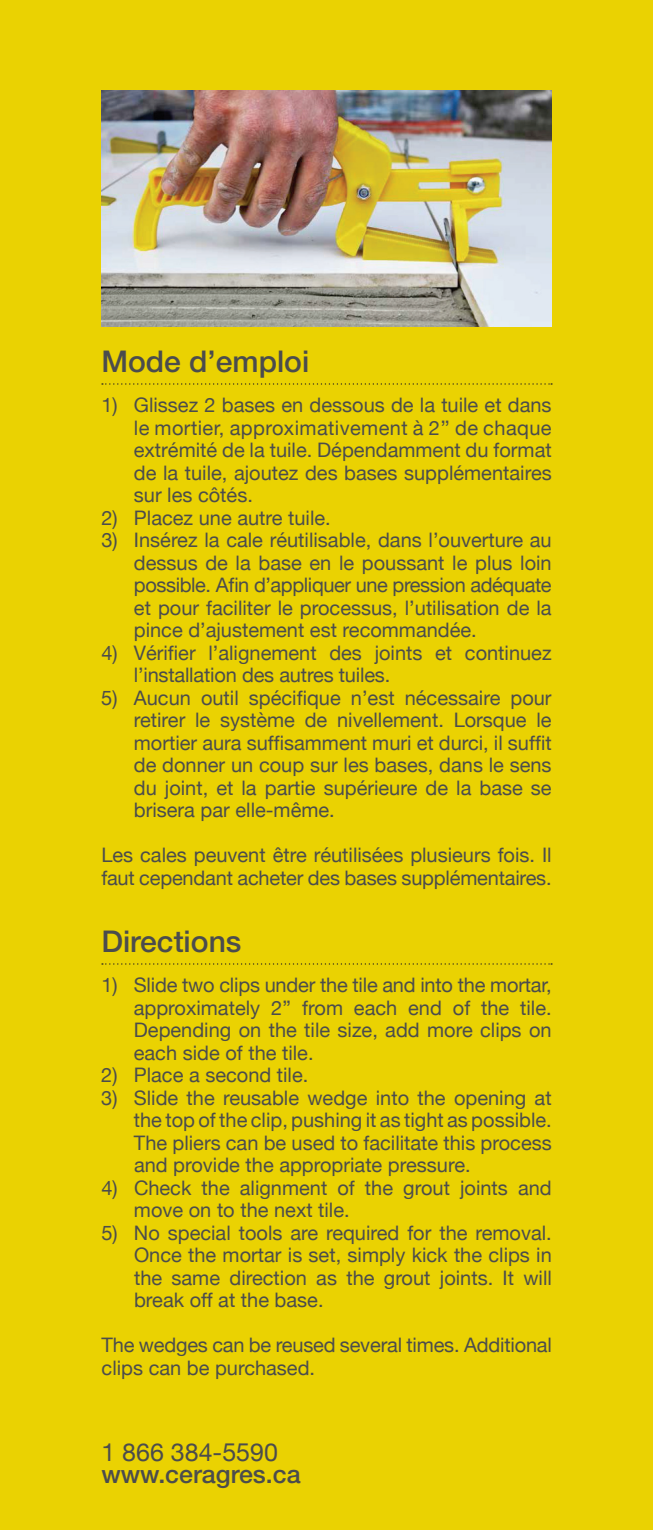
<style>
.page{position:relative;width:653px;height:1530px;background:#fff}
.page>*{position:absolute;margin:0;border:0;box-sizing:border-box;transform-origin:0 0}
.t1{font:500 30px "Helvetica Neue";color:#4b4c4d}
.t2{font:500 25px "Helvetica Neue";color:#4b4c4d}
.t3{font:25px "Helvetica Neue";color:#4b4c4d}
.t4{font:20px/22.5px "Helvetica Neue";color:#4b4c4d;text-align:justify}
</style>
<div class="page">
<div style="left:0;top:0;width:652px;height:1530px;background:#ead202"></div>
<svg style="left:102px;top:383px;width:450px;height:2px"></svg>
<svg style="left:102px;top:963px;width:450px;height:2px"></svg>
<img style="left:101px;top:90px;width:450px;height:236px">
<h1 class="t1" style="left:101px;top:344px;width:209px">Mode d’emploi</h1>
<p class="t4" style="left:134px;top:393px;width:419px;text-indent:-32px">1) Glissez 2 bases en dessous de la tuile et dans le mortier, approximativement à 2’’ de chaque extrémité de la tuile. Dépendamment du format de la tuile, ajoutez des bases supplémentaires sur les côtés.</p>
<p class="t4" style="left:101px;top:506px;width:231px">2) Placez une autre tuile.</p>
<p class="t4" style="left:134px;top:528px;width:419px;text-indent:-32px">3) Insérez la cale réutilisable, dans l’ouverture au dessus de la base en le poussant le plus loin possible. Afin d’appliquer une pression adéquate et pour faciliter le processus, l’utilisation de la pince d’ajustement est recommandée.</p>
<p class="t4" style="left:134px;top:641px;width:419px;text-indent:-32px">4) Vérifier l’alignement des joints et continuez l’installation des autres tuiles.</p>
<p class="t4" style="left:134px;top:686px;width:419px;text-indent:-32px">5) Aucun outil spécifique n’est nécessaire pour retirer le système de nivellement. Lorsque le mortier aura suffisamment muri et durci, il suffit de donner un coup sur les bases, dans le sens du joint, et la partie supérieure de la base se brisera par elle-même.</p>
<p class="t4" style="left:101px;top:843px;width:451px">Les cales peuvent être réutilisées plusieurs fois. Il faut cependant acheter des bases supplémentaires.</p>
<h1 class="t1" style="left:101px;top:924px;width:142px">Directions</h1>
<p class="t4" style="left:134px;top:973px;width:419px;text-indent:-32px">1) Slide two clips under the tile and into the mortar, approximately 2’’ from each end of the tile.<br>Depending on the tile size, add more clips on each side of the tile.</p>
<p class="t4" style="left:101px;top:1063px;width:208px">2) Place a second tile.</p>
<p class="t4" style="left:134px;top:1086px;width:419px;text-indent:-33px">3) Slide the reusable wedge into the opening at the top of the clip, pushing it as tight as possible.<br>The pliers can be used to facilitate this process and provide the appropriate pressure.</p>
<p class="t4" style="left:134px;top:1176px;width:419px;text-indent:-32px">4) Check the alignment of the grout joints and move on to the next tile.</p>
<p class="t4" style="left:134px;top:1221px;width:419px;text-indent:-33px">5) No special tools are required for the removal.<br>Once the mortar is set, simply kick the clips in the same direction as the grout joints. It will break off at the base.</p>
<p class="t4" style="left:102px;top:1333px;width:451px">The wedges can be reused several times. Additional clips can be purchased.</p>
<p class="t3" style="left:101px;top:1437px;width:178px">1 866 384-5590</p>
<p class="t2" style="left:101px;top:1460px;width:201px">www.ceragres.ca</p>
</div>
